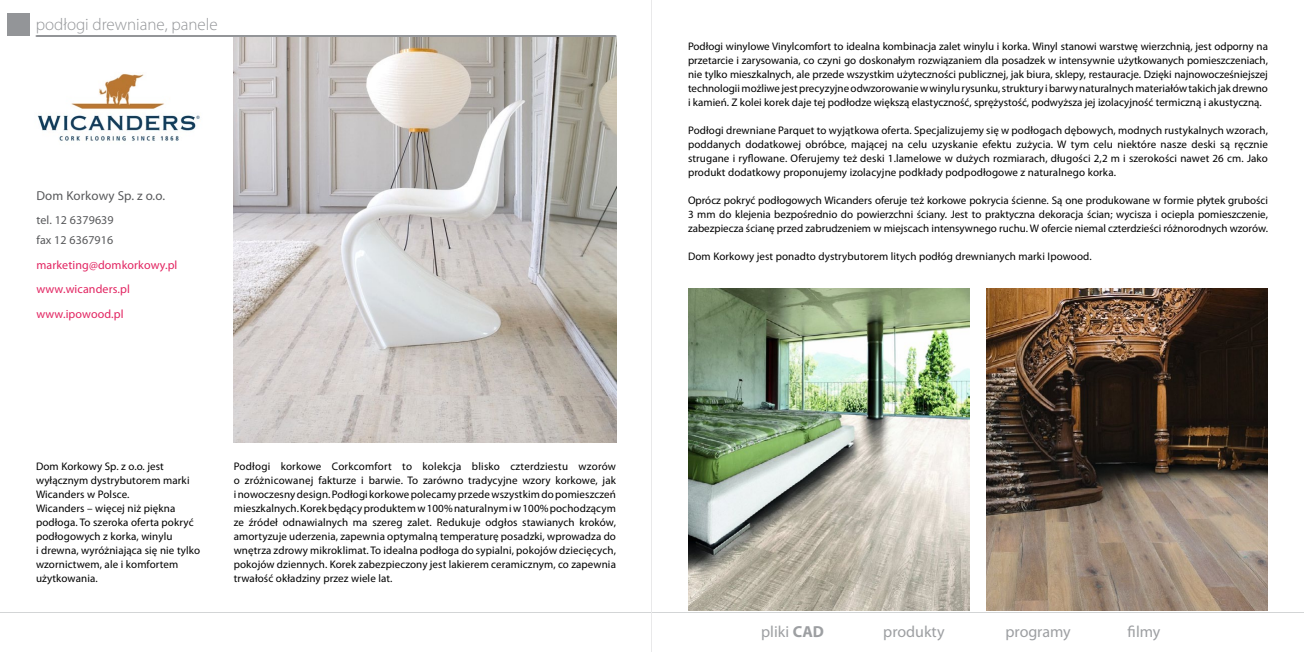
<style>
.page{position:relative;width:1304px;height:652px;background:#fff}
.page>*{position:absolute;margin:0;border:0;box-sizing:border-box;transform-origin:0 0}
.t1{font:300 17px "Myriad Pro";color:#939598}
.t2{font:16px "Myriad Pro";color:#9d9fa2}
.t3{font:13px "Myriad Pro";letter-spacing:.01em;color:#58595b}
.t4{font:12px/24.7px "Myriad Pro";letter-spacing:.01em;color:#e22461}
.t5{font:12px/19.7px "Myriad Pro";letter-spacing:.01em;color:#58595b}
.t6{font:11px/14px "Myriad Pro";letter-spacing:.01em;color:#000;text-align:justify}
.s1{font-weight:700}
</style>
<div class="page">
<hr style="left:0;top:612px;width:1304px;height:1px;background:#d3d5d6">
<div style="left:7px;top:14px;width:23px;height:22px;background:#939598"></div>
<img style="left:688px;top:288px;width:281px;height:322px">
<img style="left:234px;top:37px;width:382px;height:405px">
<img style="left:987px;top:288px;width:281px;height:322px">
<img style="left:37px;top:73px;width:163px;height:68px">
<hr style="left:652px;top:0;width:1px;height:652px;background:#e9e9ea">
<hr style="left:36px;top:36px;width:580px;height:1px;background:#939598">
<h1 class="t1" style="left:36px;top:14px;width:183px">podłogi drewniane, panele</h1>
<p class="t3" style="left:36px;top:187px;width:130px">Dom Korkowy Sp. z o.o.</p>
<p class="t5" style="left:36px;top:210px;width:79px">tel. 12 6379639 fax 12 6367916</p>
<p class="t4" style="left:36px;top:252px;width:143px">marketing@domkorkowy.pl www.wicanders.pl www.ipowood.pl</p>
<p class="t6" style="left:36px;top:459px;width:166px;text-align:left">Dom Korkowy Sp. z o.o. jest wyłącznym dystrybutorem marki<br>Wicanders w Polsce.<br>Wicanders – więcej niż piękna podłoga. To szeroka oferta pokryć podłogowych z korka, winylu<br>i drewna, wyróżniająca się nie tylko wzornictwem, ale i komfortem użytkowania.</p>
<p class="t6" style="left:234px;top:459px;width:384px">Podłogi korkowe Corkcomfort to kolekcja blisko czterdziestu wzorów o zróżnicowanej fakturze i barwie. To zarówno tradycyjne wzory korkowe, jak i nowoczesny design. Podłogi korkowe polecamy przede wszystkim do pomieszczeń mieszkalnych. Korek będący produktem w 100% naturalnym i w 100% pochodzącym ze źródeł odnawialnych ma szereg zalet. Redukuje odgłos stawianych kroków, amortyzuje uderzenia, zapewnia optymalną temperaturę posadzki, wprowadza do wnętrza zdrowy mikroklimat. To idealna podłoga do sypialni, pokojów dziecięcych, pokojów dziennych. Korek zabezpieczony jest lakierem ceramicznym, co zapewnia trwałość okładziny przez wiele lat.</p>
<p class="t6" style="left:688px;top:39px;width:581px">Podłogi winylowe Vinylcomfort to idealna kombinacja zalet winylu i korka. Winyl stanowi warstwę wierzchnią, jest odporny na przetarcie i zarysowania, co czyni go doskonałym rozwiązaniem dla posadzek w intensywnie użytkowanych pomieszczeniach, nie tylko mieszkalnych, ale przede wszystkim użyteczności publicznej, jak biura, sklepy, restauracje. Dzięki najnowocześniejszej technologii możliwe jest precyzyjne odwzorowanie w winylu rysunku, struktury i barwy naturalnych materiałów takich jak drewno i kamień. Z kolei korek daje tej podłodze większą elastyczność, sprężystość, podwyższa jej izolacyjność termiczną i akustyczną.</p>
<p class="t6" style="left:688px;top:123px;width:582px">Podłogi drewniane Parquet to wyjątkowa oferta. Specjalizujemy się w podłogach dębowych, modnych rustykalnych wzorach, poddanych dodatkowej obróbce, mającej na celu uzyskanie efektu zużycia. W tym celu niektóre nasze deski są ręcznie strugane i ryflowane. Oferujemy też deski 1.lamelowe w dużych rozmiarach, długości 2,2 m i szerokości nawet 26 cm. Jako produkt dodatkowy proponujemy izolacyjne podkłady podpodłogowe z naturalnego korka.</p>
<p class="t6" style="left:688px;top:193px;width:581px">Oprócz pokryć podłogowych Wicanders oferuje też korkowe pokrycia ścienne. Są one produkowane w formie płytek grubości 3 mm do klejenia bezpośrednio do powierzchni ściany. Jest to praktyczna dekoracja ścian; wycisza i ociepla pomieszczenie, zabezpiecza ścianę przed zabrudzeniem w miejscach intensywnego ruchu. W ofercie niemal czterdzieści różnorodnych wzorów.</p>
<p class="t6" style="left:688px;top:249px;width:405px">Dom Korkowy jest ponadto dystrybutorem litych podłóg drewnianych marki Ipowood.</p>
<h2 class="t2" style="left:761px;top:622px;width:64px">pliki <span class="s1">CAD</span></h2>
<h2 class="t2" style="left:883px;top:622px;width:63px">produkty</h2>
<h2 class="t2" style="left:1005px;top:622px;width:67px">programy</h2>
<h2 class="t2" style="left:1128px;top:622px;width:34px">filmy</h2>
</div>
